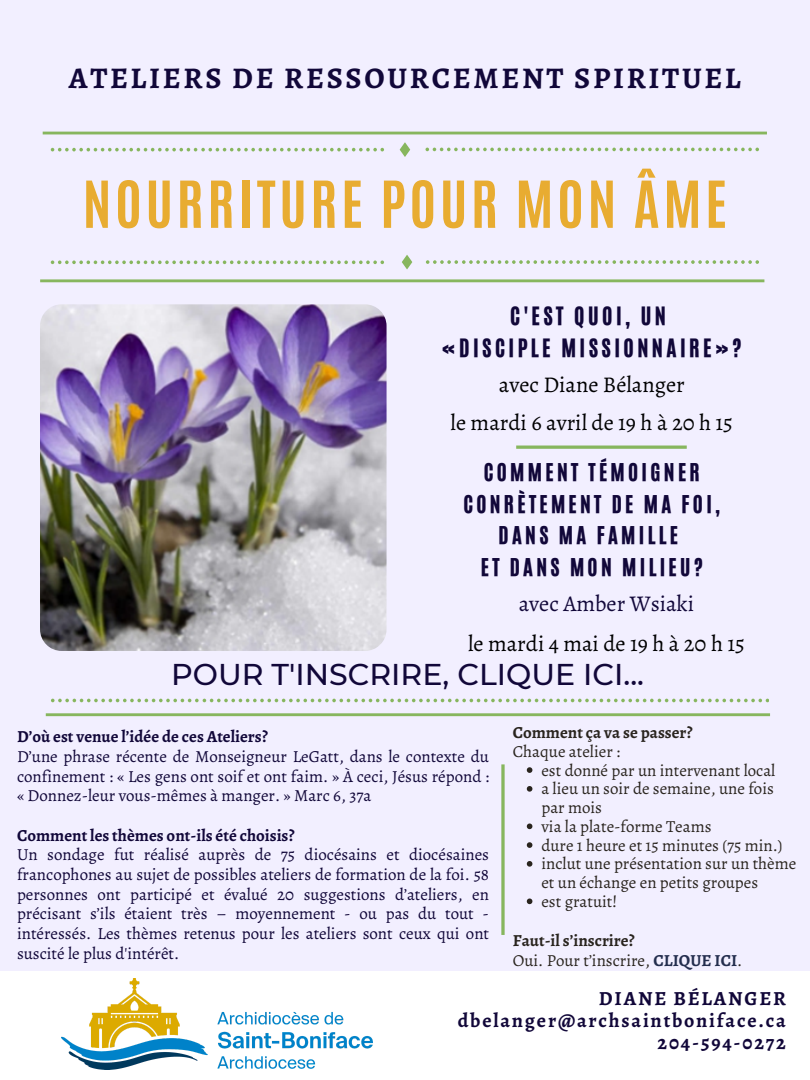
<style>
.page{position:relative;width:810px;height:1080px;background:#f2efff}
.page>*{position:absolute;margin:0;border:0;box-sizing:border-box;transform-origin:0 0}
.t1{font:700 55px "Antonio";letter-spacing:.065em;color:#e8ac31}
.t2{font:700 30px "Alegreya";letter-spacing:.09em;color:#110739}
.t3{font:500 30px "Montserrat";color:#110739}
.t4{font:22.5px "Alegreya";color:#000}
.t5{font:22.5px "Alegreya";color:#110739}
.t6{font:21.25px "CA Generated";letter-spacing:.165em;color:#110739}
.t7{font:20.62px/31.4px "CA Generated";letter-spacing:.165em;color:#110739;text-align:center}
.t8{font:700 20px "Alegreya";letter-spacing:.09em;color:#110739}
.t9{font:16.88px/19.7px "Alegreya";color:#110739;text-align:justify}
.t10{font:16.88px/18.8px "Alegreya";color:#29241e}
.t11{font:700 16.88px "Alegreya";color:#110739}
.t12{font:700 16.88px "Alegreya";color:#29241e}
.s1{font-weight:700;color:#242e4e}
</style>
<div class="page">
<svg style="left:43px;top:132px;width:724px;height:2px"></svg>
<svg style="left:40px;top:279px;width:724px;height:3px"></svg>
<svg style="left:46px;top:713px;width:724px;height:3px"></svg>
<svg style="left:501px;top:764px;width:4px;height:171px"></svg>
<svg style="left:400px;top:142px;width:10px;height:15px"></svg>
<svg style="left:51px;top:148px;width:333px;height:3px"></svg>
<svg style="left:425px;top:148px;width:334px;height:3px"></svg>
<svg style="left:402px;top:255px;width:10px;height:14px"></svg>
<svg style="left:426px;top:260px;width:333px;height:4px"></svg>
<svg style="left:51px;top:260px;width:333px;height:4px"></svg>
<svg style="left:51px;top:699px;width:718px;height:3px"></svg>
<img style="left:40px;top:304px;width:347px;height:347px;border-radius:22px">
<div style="left:0;top:971px;width:810px;height:109px;background:#fff"></div>
<img style="left:61px;top:978px;width:311px;height:92px">
<svg style="left:516px;top:446px;width:171px;height:3px"></svg>
<svg style="left:527px;top:767px;width:5px;height:6px"></svg>
<svg style="left:527px;top:786px;width:5px;height:6px"></svg>
<svg style="left:527px;top:824px;width:5px;height:5px"></svg>
<svg style="left:527px;top:842px;width:5px;height:6px"></svg>
<svg style="left:527px;top:861px;width:5px;height:6px"></svg>
<svg style="left:527px;top:899px;width:5px;height:5px"></svg>
<p class="t2" style="left:69px;top:57px;width:673px">ATELIERS DE RESSOURCEMENT SPIRITUEL</p>
<p class="t1" style="left:83px;top:165px;width:646px">NOURRITURE POUR MON ÂME</p>
<p class="t6" style="left:510px;top:300px;width:157px">C'EST QUOI, UN</p>
<p class="t6" style="left:442px;top:333px;width:301px">«DISCIPLE MISSIONNAIRE»?</p>
<p class="t4" style="left:499px;top:369px;width:187px">avec Diane Bélanger</p>
<p class="t4" style="left:451px;top:408px;width:284px">le mardi 6 avril de 19 h à 20 h 15</p>
<p class="t7" style="left:463px;top:457px;width:258px">COMMENT TÉMOIGNER<br>CONRÈTEMENT DE MA FOI,</p>
<p class="t7" style="left:499px;top:520px;width:181px">DANS MA FAMILLE</p>
<p class="t7" style="left:481px;top:551px;width:224px">ET DANS MON MILIEU?</p>
<p class="t5" style="left:519px;top:588px;width:177px">avec Amber Wsiaki</p>
<p class="t4" style="left:468px;top:628px;width:278px">le mardi 4 mai de 19 h à 20 h 15</p>
<p class="t3" style="left:171px;top:656px;width:474px">POUR T'INSCRIRE, CLIQUE ICI...</p>
<p class="t11" style="left:17px;top:725px;width:252px">D’où est venue l’idée de ces Ateliers?</p>
<p class="t9" style="left:17px;top:746px;width:474px">D’une phrase récente de Monseigneur LeGatt, dans le contexte du confinement : « Les gens ont soif et ont faim. » À ceci, Jésus répond : « Donnez-leur vous-mêmes à manger. » Marc 6, 37a</p>
<p class="t11" style="left:17px;top:823px;width:279px">Comment les thèmes ont-ils été choisis?</p>
<p class="t9" style="left:17px;top:845px;width:474px">Un sondage fut réalisé auprès de 75 diocésains et diocésaines francophones au sujet de possibles ateliers de formation de la foi. 58 personnes ont participé et évalué 20 suggestions d’ateliers, en précisant s’ils étaient très – moyennement - ou pas du tout - intéressés. Les thèmes retenus pour les ateliers sont ceux qui ont suscité le plus d'intérêt.</p>
<p class="t12" style="left:513px;top:721px;width:182px">Comment ça va se passer?</p>
<p class="t10" style="left:513px;top:742px;width:109px">Chaque atelier :</p>
<p class="t10" style="left:541px;top:761px;width:236px">est donné par un intervenant local</p>
<p class="t10" style="left:541px;top:779px;width:234px">a lieu un soir de semaine, une fois par mois</p>
<p class="t10" style="left:541px;top:817px;width:172px">via la plate-forme Teams</p>
<p class="t10" style="left:541px;top:836px;width:243px">dure 1 heure et 15 minutes (75 min.)</p>
<p class="t10" style="left:541px;top:854px;width:257px">inclut une présentation sur un thème et un échange en petits groupes</p>
<p class="t10" style="left:541px;top:892px;width:77px">est gratuit!</p>
<p class="t12" style="left:513px;top:929px;width:124px">Faut-il s’inscrire?</p>
<p class="t10" style="left:513px;top:951px;width:231px">Oui. Pour t’inscrire, <span class="s1">CLIQUE ICI</span>.</p>
<p class="t8" style="left:599px;top:985px;width:188px">DIANE BÉLANGER</p>
<p class="t8" style="left:458px;top:1007px;width:330px">dbelanger@archsaintboniface.ca</p>
<p class="t8" style="left:658px;top:1029px;width:130px">204-594-0272</p>
</div>
